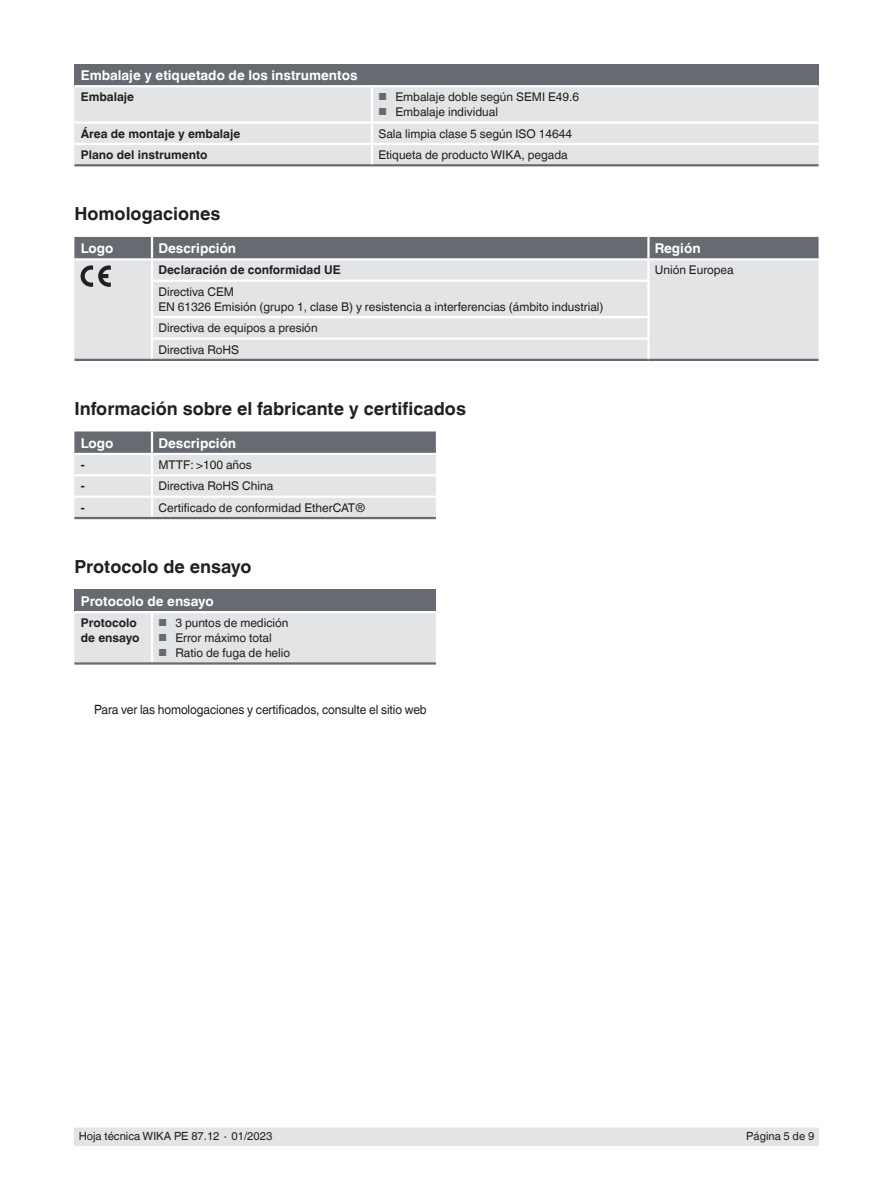
<style>
.page{position:relative;width:893px;height:1188px;background:#fff}
.page>*{position:absolute;margin:0;border:0;box-sizing:border-box;transform-origin:0 0}
.t1{font:700 18px "Helvetica World";color:#231f20}
.t2{font:700 13.5px "Helvetica World";color:#fff}
.t3{font:12.75px "Helvetica World";letter-spacing:-.01em;color:#231f20;scale:.95 1}
.t4{font:12px/15px "Helvetica World";color:#231f20}
.t5{font:700 12px/15px "Helvetica World";color:#231f20}
.t6{font:11.25px "Helvetica World";color:#231f20}
.s1{font-size:10.2px;color:#676a71}
</style>
<div class="page">
<div style="left:74px;top:1128px;width:745px;height:17px;background:#e2e4e5"></div>
<div style="left:74px;top:64px;width:745px;height:22px;background:#676a71"></div>
<div style="left:74px;top:87px;width:745px;height:77px;background:#e2e4e5"></div>
<hr style="left:74px;top:164px;width:298px;height:2px;background:#676a71">
<hr style="left:372px;top:164px;width:447px;height:2px;background:#676a71">
<hr style="left:74px;top:85px;width:298px;height:2px;background:#fff">
<hr style="left:372px;top:85px;width:447px;height:2px;background:#fff">
<hr style="left:371px;top:87px;width:2px;height:34px;background:#fff">
<hr style="left:74px;top:121px;width:298px;height:3px;background:#fff">
<hr style="left:372px;top:121px;width:447px;height:3px;background:#fff">
<hr style="left:74px;top:143px;width:298px;height:2px;background:#fff">
<hr style="left:372px;top:143px;width:447px;height:2px;background:#fff">
<svg style="left:371px;top:124px;width:2px;height:40px"></svg>
<div style="left:74px;top:286px;width:745px;height:73px;background:#e2e4e5"></div>
<hr style="left:74px;top:359px;width:78px;height:2px;background:#676a71">
<hr style="left:648px;top:359px;width:171px;height:2px;background:#676a71">
<hr style="left:151px;top:282px;width:2px;height:34px;background:#fff">
<svg style="left:151px;top:318px;width:2px;height:41px"></svg>
<hr style="left:647px;top:282px;width:3px;height:34px;background:#fff">
<hr style="left:151px;top:316px;width:499px;height:2px;background:#fff">
<hr style="left:647px;top:318px;width:3px;height:19px;background:#fff">
<hr style="left:647px;top:340px;width:3px;height:19px;background:#fff">
<hr style="left:151px;top:337px;width:499px;height:3px;background:#fff">
<hr style="left:152px;top:359px;width:496px;height:2px;background:#676a71">
<svg style="left:74px;top:237px;width:745px;height:49px;background:#adb0b3"></svg>
<svg style="left:74px;top:432px;width:362px;height:85px;background:#c2c4c7"></svg>
<hr style="left:74px;top:517px;width:78px;height:2px;background:#676a71">
<hr style="left:152px;top:517px;width:284px;height:2px;background:#676a71">
<hr style="left:74px;top:453px;width:78px;height:2px;background:#fff">
<hr style="left:152px;top:453px;width:284px;height:2px;background:#fff">
<hr style="left:74px;top:474px;width:78px;height:2px;background:#fff">
<hr style="left:152px;top:474px;width:284px;height:2px;background:#fff">
<hr style="left:74px;top:496px;width:78px;height:2px;background:#fff">
<hr style="left:152px;top:496px;width:284px;height:2px;background:#fff">
<hr style="left:151px;top:432px;width:2px;height:21px;background:#fff">
<div style="left:74px;top:590px;width:362px;height:22px;background:#676a71"></div>
<div style="left:74px;top:613px;width:362px;height:49px;background:#e2e4e5"></div>
<hr style="left:74px;top:611px;width:78px;height:2px;background:#fff">
<hr style="left:152px;top:611px;width:284px;height:2px;background:#fff">
<hr style="left:151px;top:613px;width:2px;height:49px;background:#fff">
<hr style="left:74px;top:662px;width:78px;height:3px;background:#676a71">
<hr style="left:152px;top:662px;width:284px;height:3px;background:#676a71">
<p class="t2" style="left:81px;top:67px;width:278px">Embalaje y etiquetado de los instrumentos</p>
<p class="t5" style="left:81px;top:90px;width:55px">Embalaje</p>
<p class="t4" style="left:378px;top:90px;width:202px"><span class="s1">■</span> Embalaje doble según SEMI E49.6</p>
<p class="t4" style="left:378px;top:105px;width:121px"><span class="s1">■</span> Embalaje individual</p>
<p class="t5" style="left:81px;top:126px;width:161px">Área de montaje y embalaje</p>
<p class="t4" style="left:378px;top:126px;width:195px">Sala limpia clase 5 según ISO 14644</p>
<p class="t5" style="left:81px;top:147px;width:128px">Plano del instrumento</p>
<p class="t4" style="left:378px;top:147px;width:191px">Etiqueta de producto WIKA, pegada</p>
<h1 class="t1" style="left:74px;top:204px;width:148px">Homologaciones</h1>
<p class="t2" style="left:81px;top:240px;width:34px">Logo</p>
<p class="t2" style="left:158px;top:240px;width:79px">Descripción</p>
<p class="t2" style="left:655px;top:240px;width:47px">Región</p>
<p class="t5" style="left:158px;top:263px;width:184px">Declaración de conformidad UE</p>
<p class="t4" style="left:655px;top:263px;width:81px">Unión Europea</p>
<p class="t4" style="left:158px;top:284px;width:447px">Directiva CEM<br>EN 61326 Emisión (grupo 1, clase B) y resistencia a interferencias (ámbito industrial)</p>
<p class="t4" style="left:158px;top:317px;width:161px;line-height:21.3px">Directiva de equipos a presión<br>Directiva RoHS</p>
<h1 class="t1" style="left:74px;top:398px;width:393px">Información sobre el fabricante y certificados</h1>
<p class="t2" style="left:81px;top:435px;width:34px">Logo</p>
<p class="t2" style="left:158px;top:435px;width:79px">Descripción</p>
<p class="t5" style="left:81px;top:457px;width:5px">-</p>
<p class="t4" style="left:158px;top:457px;width:95px">MTTF: &gt;100 años</p>
<p class="t5" style="left:81px;top:479px;width:5px">-</p>
<p class="t4" style="left:158px;top:479px;width:116px">Directiva RoHS China</p>
<p class="t5" style="left:81px;top:500px;width:5px">-</p>
<p class="t4" style="left:158px;top:500px;width:209px">Certificado de conformidad EtherCAT®</p>
<h1 class="t1" style="left:74px;top:556px;width:179px">Protocolo de ensayo</h1>
<p class="t2" style="left:81px;top:593px;width:134px">Protocolo de ensayo</p>
<p class="t5" style="left:81px;top:615px;width:60px">Protocolo de ensayo</p>
<p class="t4" style="left:158px;top:615px;width:132px"><span class="s1">■</span> 3 puntos de medición</p>
<p class="t4" style="left:158px;top:630px;width:115px"><span class="s1">■</span> Error máximo total</p>
<p class="t4" style="left:158px;top:645px;width:133px"><span class="s1">■</span> Ratio de fuga de helio</p>
<p class="t3" style="left:94px;top:702px;width:351px">Para ver las homologaciones y certificados, consulte el sitio web</p>
<p class="t6" style="left:79px;top:1130px;width:195px">Hoja técnica WIKA PE 87.12 ∙ 01/2023</p>
<p class="t6" style="left:746px;top:1130px;width:69px">Página 5 de 9</p>
</div>
